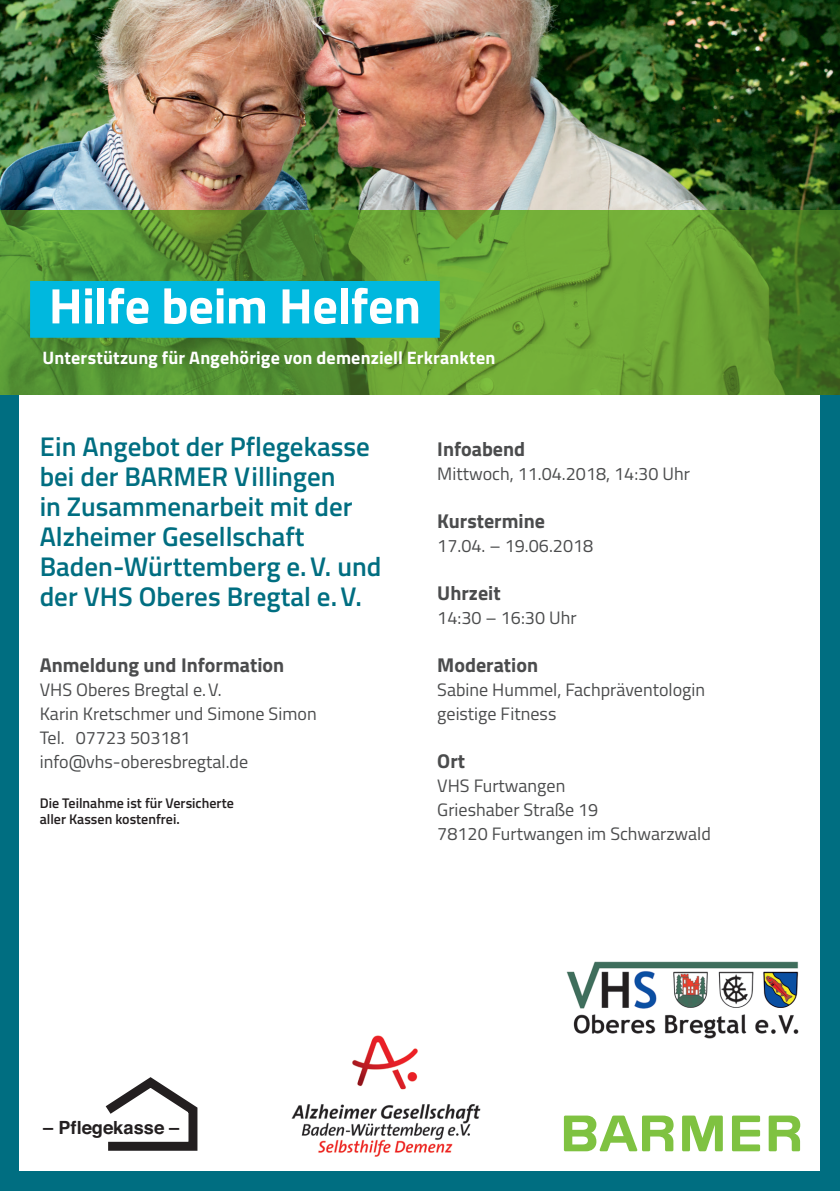
<style>
.page{position:relative;width:840px;height:1191px;background:#fff}
.page>*{position:absolute;margin:0;border:0;box-sizing:border-box;transform-origin:0 0}
.t1{font:700 50px "BGEK Titillium";letter-spacing:-.01em;color:#fff}
.t2{font:600 27px/30px "BGEK Titillium";color:#006e81}
.t3{font:700 20px "BGEK Titillium";color:#4b4c4d}
.t4{font:700 18.2px "Helvetica";letter-spacing:.005em;color:#231f20}
.t5{font:18px/24px "BGEK Titillium";color:#4b4c4d}
.t6{font:700 18px "BGEK Titillium";letter-spacing:.01em;color:#fff}
.t7{font:600 14px/16px "BGEK Titillium";color:#231f20}
</style>
<div class="page">
<img style="left:0;top:0;width:839px;height:211px">
<svg style="left:0;top:211px;width:839px;height:184px;background:#609932"></svg>
<div style="left:0;top:395px;width:839px;height:796px;background:#006e81"></div>
<div style="left:20px;top:395px;width:799px;height:776px;background:#fff"></div>
<div style="left:30px;top:281px;width:409px;height:57px;background:#00b8de"></div>
<svg style="left:563px;top:1115px;width:236px;height:36px"></svg>
<svg style="left:105px;top:1077px;width:93px;height:74px"></svg>
<img style="left:291px;top:1035px;width:190px;height:122px">
<img style="left:566px;top:961px;width:233px;height:78px">
<h1 class="t1" style="left:49px;top:268px;width:373px">Hilfe beim Helfen</h1>
<p class="t6" style="left:43px;top:344px;width:454px">Unterstützung für Angehörige von demenziell Erkrankten</p>
<h2 class="t2" style="left:40px;top:430px;width:343px">Ein Angebot der Pflegekasse bei der BARMER Villingen<br>in Zusammenarbeit mit der<br>Alzheimer Gesellschaft<br>Baden-Württemberg e.V. und der VHS Oberes Bregtal e.V.</h2>
<p class="t3" style="left:40px;top:650px;width:246px">Anmeldung und Information</p>
<p class="t5" style="left:40px;top:677px;width:278px">VHS Oberes Bregtal e.V.<br>Karin Kretschmer und Simone Simon<br>Tel. 07723 503181 info@vhs-oberesbregtal.de</p>
<p class="t7" style="left:40px;top:794px;width:195px">Die Teilnahme ist für Versicherte aller Kassen kostenfrei.</p>
<p class="t3" style="left:437px;top:434px;width:89px">Infoabend</p>
<p class="t5" style="left:437px;top:461px;width:254px">Mittwoch, 11.04.2018, 14:30 Uhr</p>
<p class="t3" style="left:437px;top:506px;width:109px">Kurstermine</p>
<p class="t5" style="left:437px;top:533px;width:157px">17.04. – 19.06.2018</p>
<p class="t3" style="left:437px;top:578px;width:65px">Uhrzeit</p>
<p class="t5" style="left:437px;top:605px;width:141px">14:30 – 16:30 Uhr</p>
<p class="t3" style="left:437px;top:650px;width:102px">Moderation</p>
<p class="t5" style="left:437px;top:677px;width:269px">Sabine Hummel, Fachpräventologin geistige Fitness</p>
<p class="t3" style="left:437px;top:746px;width:29px">Ort</p>
<p class="t5" style="left:437px;top:773px;width:275px">VHS Furtwangen<br>Grieshaber Straße 19<br>78120 Furtwangen im Schwarzwald</p>
<p class="t4" style="left:43px;top:1112px;width:138px">– Pflegekasse –</p>
</div>
